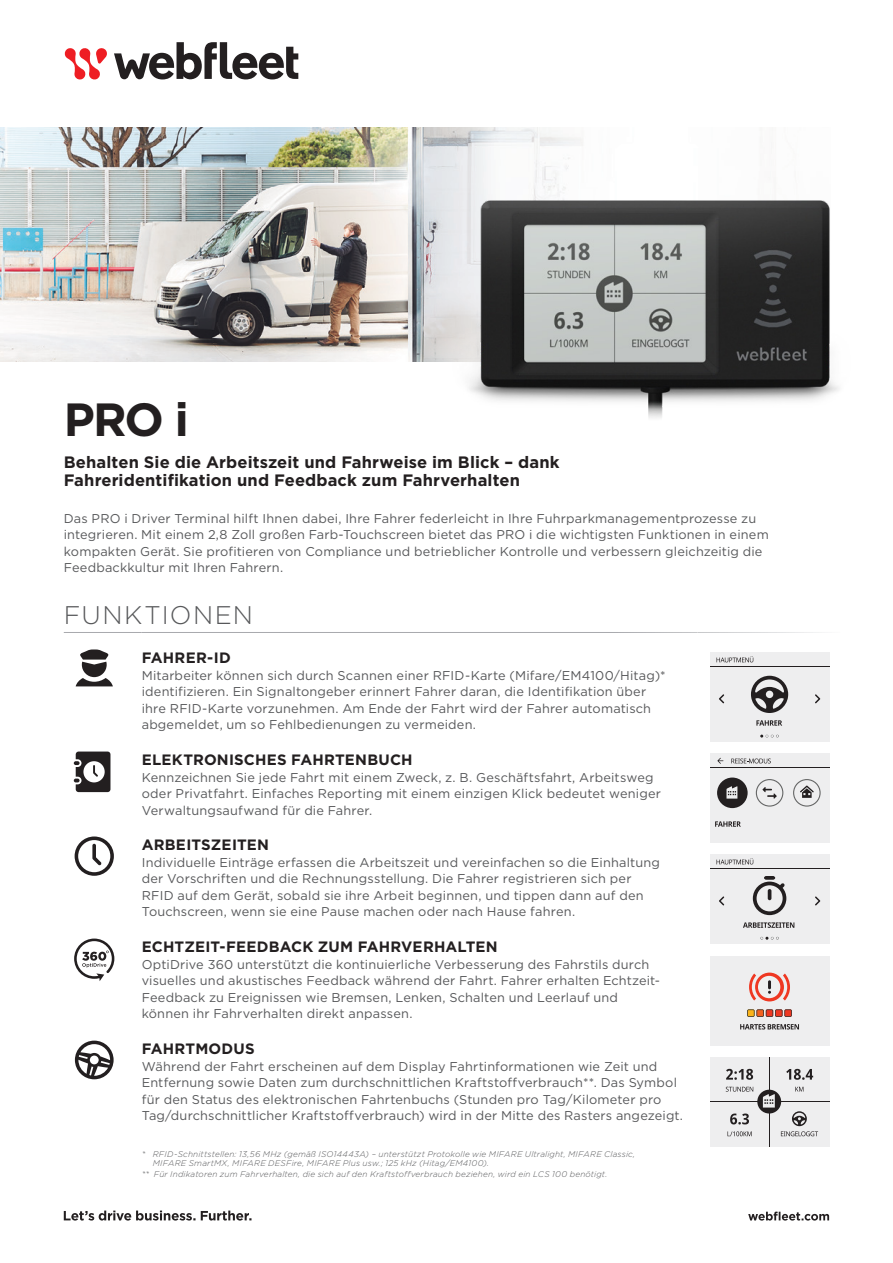
<style>
.page{position:relative;width:893px;height:1263px;background:#fff}
.page>*{position:absolute;margin:0;border:0;box-sizing:border-box;transform-origin:0 0}
.t1{font:700 46.5px "Gotham";color:#231f20}
.t2{font:300 25.5px "Gotham";letter-spacing:.055em;color:#57585a}
.t3{font:700 16.5px/18px "Gotham";letter-spacing:.005em;color:#231f20}
.t4{font:700 15px "Gotham";letter-spacing:.01em;color:#231f20}
.t5{font:12.75px/16.5px "Gotham";letter-spacing:.015em;color:#57585a}
.t6{font:italic 300 8.25px/9px "Gotham";letter-spacing:.02em;color:#57585a}
</style>
<div class="page">
<svg style="left:64px;top:1210px;width:188px;height:10px"></svg>
<svg style="left:748px;top:1211px;width:81px;height:9px"></svg>
<svg style="left:114px;top:42px;width:184px;height:37px"></svg>
<svg style="left:64px;top:48px;width:43px;height:32px"></svg>
<img style="left:0;top:128px;width:288px;height:233px">
<img style="left:288px;top:128px;width:295px;height:233px">
<img style="left:446px;top:164px;width:393px;height:254px">
<div style="left:710px;top:653px;width:119px;height:89px;background:#eeeeef"></div>
<svg style="left:760px;top:735px;width:19px;height:2px"></svg>
<svg style="left:815px;top:694px;width:5px;height:9px"></svg>
<svg style="left:719px;top:694px;width:5px;height:9px"></svg>
<svg style="left:751px;top:676px;width:37px;height:37px"></svg>
<hr style="left:710px;top:666px;width:119px;height:1px;background:#231f20">
<svg style="left:756px;top:720px;width:26px;height:6px"></svg>
<svg style="left:716px;top:656px;width:37px;height:6px"></svg>
<div style="left:710px;top:855px;width:119px;height:89px;background:#eeeeef"></div>
<hr style="left:710px;top:868px;width:119px;height:1px;background:#231f20">
<svg style="left:753px;top:876px;width:33px;height:39px"></svg>
<svg style="left:760px;top:937px;width:19px;height:3px"></svg>
<svg style="left:815px;top:896px;width:5px;height:9px"></svg>
<svg style="left:719px;top:896px;width:5px;height:9px"></svg>
<svg style="left:743px;top:922px;width:51px;height:6px"></svg>
<svg style="left:716px;top:858px;width:37px;height:6px"></svg>
<div style="left:710px;top:754px;width:119px;height:89px;background:#eeeeef"></div>
<svg style="left:717px;top:777px;width:31px;height:31px"></svg>
<div style="left:719px;top:779px;width:27px;height:28px;background:#231f20;border-radius:50%"></div>
<svg style="left:726px;top:786px;width:11px;height:13px"></svg>
<svg style="left:756px;top:779px;width:27px;height:28px"></svg>
<div style="left:757px;top:780px;width:25px;height:25px;background:#eeeeef;border-radius:50%"></div>
<svg style="left:762px;top:787px;width:15px;height:12px"></svg>
<hr style="left:710px;top:767px;width:119px;height:1px;background:#231f20">
<svg style="left:717px;top:758px;width:6px;height:6px"></svg>
<svg style="left:793px;top:779px;width:28px;height:28px"></svg>
<div style="left:794px;top:780px;width:25px;height:25px;background:#eeeeef;border-radius:50%"></div>
<svg style="left:800px;top:785px;width:14px;height:13px"></svg>
<svg style="left:715px;top:821px;width:26px;height:6px"></svg>
<svg style="left:731px;top:758px;width:40px;height:5px"></svg>
<div style="left:710px;top:956px;width:119px;height:89px;background:#eeeeef"></div>
<svg style="left:747px;top:1009px;width:45px;height:8px"></svg>
<svg style="left:749px;top:972px;width:41px;height:29px"></svg>
<svg style="left:740px;top:1024px;width:59px;height:5px"></svg>
<div style="left:710px;top:1057px;width:119px;height:89px;background:#eeeeef"></div>
<hr style="left:710px;top:1101px;width:119px;height:1px;background:#231f20">
<hr style="left:769px;top:1057px;width:1px;height:89px;background:#231f20">
<svg style="left:726px;top:1069px;width:27px;height:11px"></svg>
<svg style="left:730px;top:1113px;width:19px;height:11px"></svg>
<svg style="left:786px;top:1069px;width:27px;height:11px"></svg>
<div style="left:757px;top:1090px;width:24px;height:23px;background:#231f20;border-radius:50%"></div>
<svg style="left:763px;top:1094px;width:12px;height:13px"></svg>
<svg style="left:727px;top:1131px;width:25px;height:5px"></svg>
<svg style="left:795px;top:1087px;width:8px;height:4px"></svg>
<svg style="left:726px;top:1087px;width:27px;height:4px"></svg>
<svg style="left:781px;top:1111px;width:37px;height:25px"></svg>
<svg style="left:76px;top:649px;width:37px;height:37px"></svg>
<svg style="left:74px;top:751px;width:36px;height:41px"></svg>
<svg style="left:75px;top:836px;width:39px;height:40px"></svg>
<svg style="left:74px;top:938px;width:40px;height:43px"></svg>
<svg style="left:75px;top:1040px;width:39px;height:39px"></svg>
<h1 class="t1" style="left:64px;top:389px;width:127px">PRO i</h1>
<p class="t3" style="left:64px;top:453px;width:497px">Behalten Sie die Arbeitszeit und Fahrweise im Blick – dank<br>Fahreridentifikation und Feedback zum Fahrverhalten</p>
<p class="t5" style="left:64px;top:510px;width:706px">Das PRO i Driver Terminal hilft Ihnen dabei, Ihre Fahrer federleicht in Ihre Fuhrparkmanagementprozesse zu integrieren. Mit einem 2,8 Zoll großen Farb-Touchscreen bietet das PRO i die wichtigsten Funktionen in einem kompakten Gerät. Sie profitieren von Compliance und betrieblicher Kontrolle und verbessern gleichzeitig die Feedbackkultur mit Ihren Fahrern.</p>
<h2 class="t2" style="left:64px;top:599px;width:191px">FUNKTIONEN</h2>
<p class="t4" style="left:142px;top:648px;width:91px">FAHRER-ID</p>
<p class="t5" style="left:142px;top:667px;width:525px">Mitarbeiter können sich durch Scannen einer RFID-Karte (Mifare/EM4100/Hitag)* identifizieren. Ein Signaltongeber erinnert Fahrer daran, die Identifikation über ihre RFID-Karte vorzunehmen. Am Ende der Fahrt wird der Fahrer automatisch abgemeldet, um so Fehlbedienungen zu vermeiden.</p>
<p class="t4" style="left:142px;top:750px;width:272px">ELEKTRONISCHES FAHRTENBUCH</p>
<p class="t5" style="left:142px;top:769px;width:521px">Kennzeichnen Sie jede Fahrt mit einem Zweck, z. B. Geschäftsfahrt, Arbeitsweg oder Privatfahrt. Einfaches Reporting mit einem einzigen Klick bedeutet weniger<br>Verwaltungsaufwand für die Fahrer.</p>
<p class="t4" style="left:142px;top:835px;width:129px">ARBEITSZEITEN</p>
<p class="t5" style="left:142px;top:854px;width:520px">Individuelle Einträge erfassen die Arbeitszeit und vereinfachen so die Einhaltung der Vorschriften und die Rechnungsstellung. Die Fahrer registrieren sich per RFID auf dem Gerät, sobald sie ihre Arbeit beginnen, und tippen dann auf den Touchscreen, wenn sie eine Pause machen oder nach Hause fahren.</p>
<p class="t4" style="left:142px;top:937px;width:358px">ECHTZEIT-FEEDBACK ZUM FAHRVERHALTEN</p>
<p class="t5" style="left:142px;top:956px;width:520px">OptiDrive 360 unterstützt die kontinuierliche Verbesserung des Fahrstils durch visuelles und akustisches Feedback während der Fahrt. Fahrer erhalten Echtzeit-Feedback zu Ereignissen wie Bremsen, Lenken, Schalten und Leerlauf und können ihr Fahrverhalten direkt anpassen.</p>
<p class="t4" style="left:142px;top:1039px;width:114px">FAHRTMODUS</p>
<p class="t5" style="left:142px;top:1058px;width:543px">Während der Fahrt erscheinen auf dem Display Fahrtinformationen wie Zeit und Entfernung sowie Daten zum durchschnittlichen Kraftstoffverbrauch**. Das Symbol für den Status des elektronischen Fahrtenbuchs (Stunden pro Tag/Kilometer pro Tag/durchschnittlicher Kraftstoffverbrauch) wird in der Mitte des Rasters angezeigt.</p>
<p class="t6" style="left:153px;top:1149px;width:484px;text-indent:-11px">* RFID-Schnittstellen: 13,56 MHz (gemäß ISO14443A) – unterstützt Protokolle wie MIFARE Ultralight, MIFARE Classic,<br>MIFARE SmartMX, MIFARE DESFire, MIFARE Plus usw.; 125 kHz (Hitag/EM4100).</p>
<p class="t6" style="left:142px;top:1170px;width:467px">** Für Indikatoren zum Fahrverhalten, die sich auf den Kraftstoffverbrauch beziehen, wird ein LCS 100 benötigt.</p>
</div>
